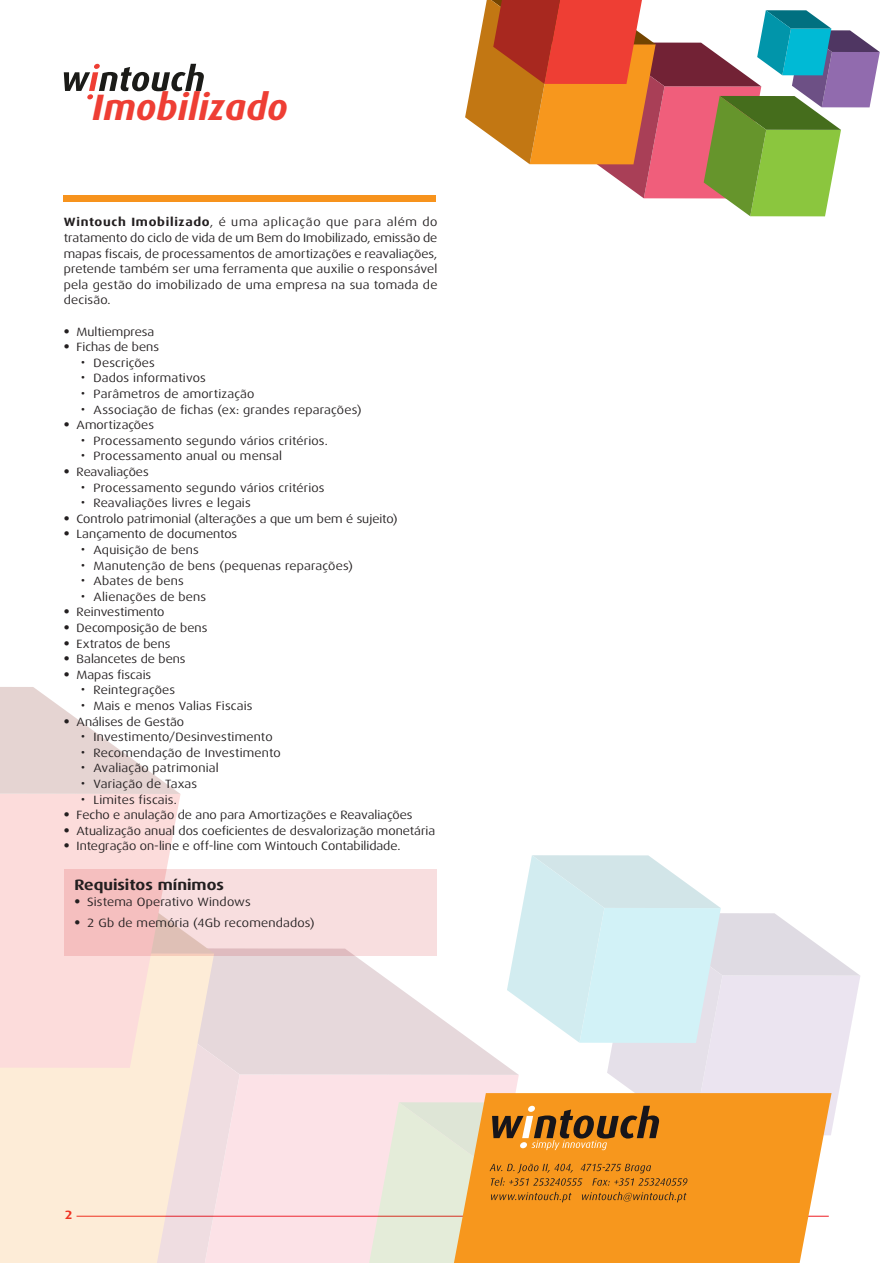
<style>
.page{position:relative;width:893px;height:1263px;background:#fff}
.page>*{position:absolute;margin:0;border:0;box-sizing:border-box;transform-origin:0 0}
.t1{font:italic 700 36.75px "Dax";color:#ee3e34}
.t2{font:700 15px "Dax Wide";color:#231f20}
.t3{font:12px/15.6px "Dax Wide";letter-spacing:.01em;color:#231f20;text-align:justify}
.t4{font:700 12px "Dax Wide";color:#ee1d23}
.s1{font-weight:700}
.s2{font-weight:700;font-size:13.5px}
.s3{font-size:13.5px}
</style>
<div class="page">
<svg style="left:465px;top:0;width:415px;height:216px"></svg>
<svg style="left:64px;top:64px;width:140px;height:35px"></svg>
<div style="left:64px;top:196px;width:372px;height:6px;background:#f7931d"></div>
<div style="left:240px;top:1075px;width:125px;height:188px;background:#fce2e7"></div>
<div style="left:240px;top:956px;width:125px;height:119px;background:#e6d8db"></div>
<svg style="left:214px;top:956px;width:26px;height:307px;background:#f0dce0"></svg>
<svg style="left:0;top:956px;width:214px;height:307px;background:#fae8d8"></svg>
<svg style="left:0;top:794px;width:181px;height:274px;background:#fcdeda"></svg>
<svg style="left:0;top:687px;width:180px;height:107px"></svg>
<svg style="left:365px;top:855px;width:495px;height:408px"></svg>
<svg style="left:64px;top:870px;width:373px;height:86px;background:#f5d3d4"></svg>
<h1 class="t1" style="left:92px;top:87px;width:197px">Imobilizado</h1>
<p class="t3" style="left:64px;top:214px;width:375px"><span class="s1">Wintouch Imobilizado</span>, é uma aplicação que para além do tratamento do ciclo de vida de um Bem do Imobilizado, emissão de mapas fiscais, de processamentos de amortizações e reavaliações, pretende também ser uma ferramenta que auxilie o responsável pela gestão do imobilizado de uma empresa na sua tomada de decisão.</p>
<p class="t3" style="left:64px;top:324px;width:92px"><span class="s2">•</span> Multiempresa</p>
<p class="t3" style="left:64px;top:339px;width:97px"><span class="s2">•</span> Fichas de bens</p>
<p class="t3" style="left:81px;top:355px;width:76px"><span class="s3">•</span> Descrições</p>
<p class="t3" style="left:81px;top:370px;width:127px"><span class="s3">•</span> Dados informativos</p>
<p class="t3" style="left:81px;top:386px;width:175px"><span class="s3">•</span> Parâmetros de amortização</p>
<p class="t3" style="left:81px;top:402px;width:282px"><span class="s3">•</span> Associação de fichas (ex: grandes reparações)</p>
<p class="t3" style="left:64px;top:417px;width:92px"><span class="s2">•</span> Amortizações</p>
<p class="t3" style="left:81px;top:433px;width:249px"><span class="s3">•</span> Processamento segundo vários critérios.</p>
<p class="t3" style="left:81px;top:448px;width:203px"><span class="s3">•</span> Processamento anual ou mensal</p>
<p class="t3" style="left:64px;top:464px;width:86px"><span class="s2">•</span> Reavaliações</p>
<p class="t3" style="left:81px;top:480px;width:245px"><span class="s3">•</span> Processamento segundo vários critérios</p>
<p class="t3" style="left:81px;top:495px;width:171px"><span class="s3">•</span> Reavaliações livres e legais</p>
<p class="t3" style="left:64px;top:511px;width:335px"><span class="s2">•</span> Controlo patrimonial (alterações a que um bem é sujeito)</p>
<p class="t3" style="left:64px;top:526px;width:175px"><span class="s2">•</span> Lançamento de documentos</p>
<p class="t3" style="left:81px;top:542px;width:119px"><span class="s3">•</span> Aquisição de bens</p>
<p class="t3" style="left:81px;top:558px;width:274px"><span class="s3">•</span> Manutenção de bens (pequenas reparações)</p>
<p class="t3" style="left:81px;top:573px;width:105px"><span class="s3">•</span> Abates de bens</p>
<p class="t3" style="left:81px;top:589px;width:127px"><span class="s3">•</span> Alienações de bens</p>
<p class="t3" style="left:64px;top:604px;width:102px"><span class="s2">•</span> Reinvestimento</p>
<p class="t3" style="left:64px;top:620px;width:145px"><span class="s2">•</span> Decomposição de bens</p>
<p class="t3" style="left:64px;top:636px;width:108px"><span class="s2">•</span> Extratos de bens</p>
<p class="t3" style="left:64px;top:651px;width:123px"><span class="s2">•</span> Balancetes de bens</p>
<p class="t3" style="left:64px;top:667px;width:89px"><span class="s2">•</span> Mapas fiscais</p>
<p class="t3" style="left:81px;top:682px;width:96px"><span class="s3">•</span> Reintegrações</p>
<p class="t3" style="left:81px;top:698px;width:173px"><span class="s3">•</span> Mais e menos Valias Fiscais</p>
<p class="t3" style="left:64px;top:714px;width:122px"><span class="s2">•</span> Análises de Gestão</p>
<p class="t3" style="left:81px;top:729px;width:193px"><span class="s3">•</span> Investimento/Desinvestimento</p>
<p class="t3" style="left:81px;top:745px;width:201px"><span class="s3">•</span> Recomendação de Investimento</p>
<p class="t3" style="left:81px;top:760px;width:139px"><span class="s3">•</span> Avaliação patrimonial</p>
<p class="t3" style="left:81px;top:776px;width:118px"><span class="s3">•</span> Variação de Taxas</p>
<p class="t3" style="left:81px;top:792px;width:98px"><span class="s3">•</span> Limites fiscais.</p>
<p class="t3" style="left:64px;top:807px;width:350px"><span class="s2">•</span> Fecho e anulação de ano para Amortizações e Reavaliações</p>
<p class="t3" style="left:64px;top:823px;width:373px"><span class="s2">•</span> Atualização anual dos coeficientes de desvalorização monetária</p>
<p class="t3" style="left:64px;top:838px;width:338px"><span class="s2">•</span> Integração on-line e off-line com Wintouch Contabilidade.</p>
<p class="t2" style="left:74px;top:876px;width:151px">Requisitos mínimos</p>
<p class="t3" style="left:74px;top:894px;width:178px"><span class="s2">•</span> Sistema Operativo Windows</p>
<p class="t3" style="left:74px;top:915px;width:242px"><span class="s2">•</span> 2 Gb de memória (4Gb recomendados)</p>
<p class="t4" style="left:65px;top:1208px;width:9px">2</p>
</div>
